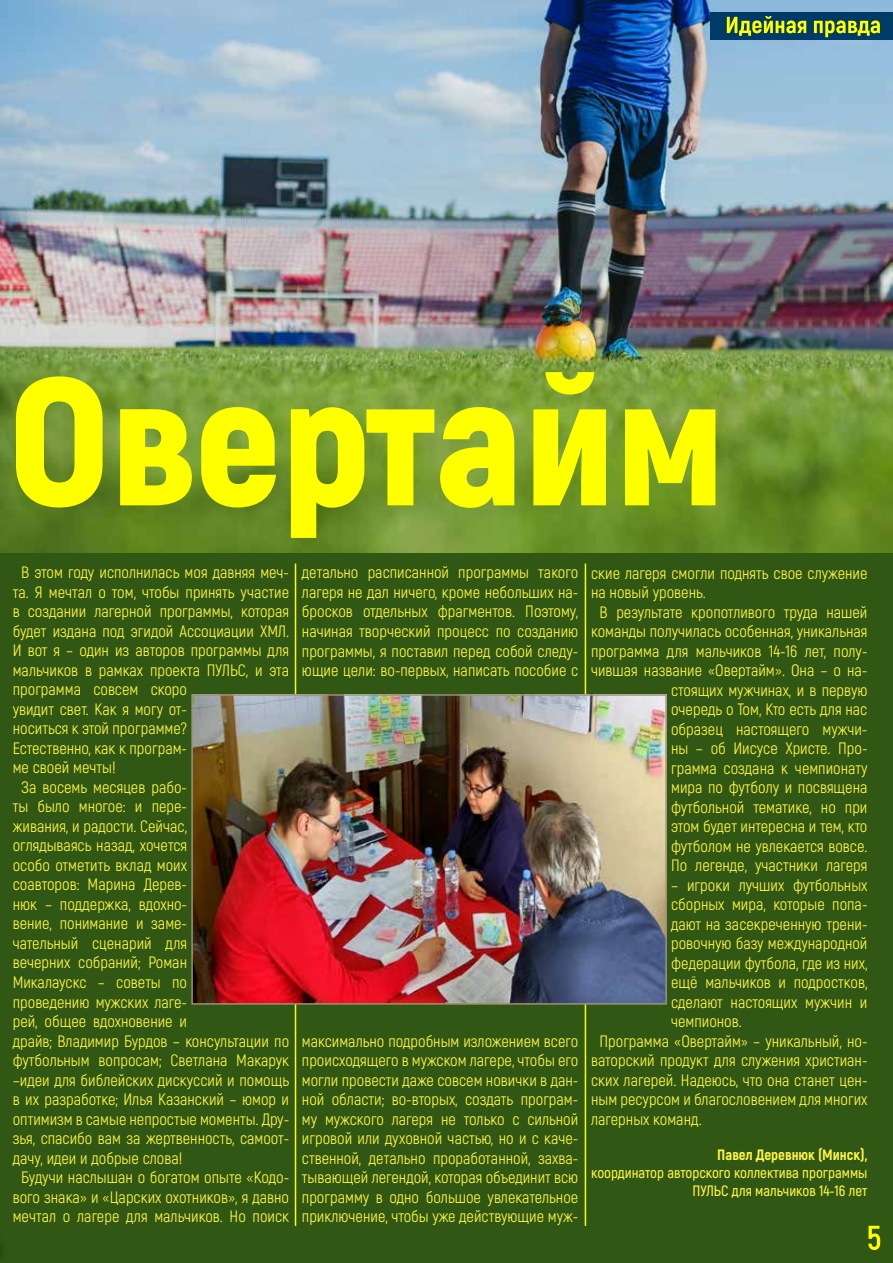
<style>
.page{position:relative;width:893px;height:1263px;background:#fff}
.page>*{position:absolute;margin:0;border:0;box-sizing:border-box;transform-origin:0 0}
.t1{font:16.5px/19.5px "Akrobat";color:#fff644;text-align:justify}
.t2{font:600 15px/18px "Akrobat";color:#fff644;text-align:right}
.t3{font:800 15px "Akrobat";color:#fff644}
</style>
<div class="page">
<div style="left:0;top:553px;width:893px;height:710px;background:#315714"></div>
<img style="left:0;top:0;width:893px;height:553px">
<svg style="left:16px;top:372px;width:699px;height:166px;background:#aac01e"></svg>
<div style="left:711px;top:12px;width:182px;height:27px;background:#003a66"></div>
<svg style="left:727px;top:16px;width:153px;height:21px"></svg>
<hr style="left:295px;top:563px;width:1px;height:663px;background:#ff0">
<hr style="left:585px;top:563px;width:1px;height:663px;background:#ff0">
<img style="left:194px;top:697px;width:470px;height:305px">
<div style="left:191px;top:694px;width:476px;height:311px;border:2px solid #9f9079"></div>
<svg style="left:868px;top:1226px;width:12px;height:24px"></svg>
<p class="t1" style="left:21px;top:563px;width:269px">В этом году исполнилась моя давняя меч-</p>
<p class="t1" style="left:13px;top:582px;width:278px">та. Я мечтал о том, чтобы принять участие</p>
<p class="t1" style="left:13px;top:602px;width:278px">в создании лагерной программы, которая</p>
<p class="t1" style="left:13px;top:621px;width:278px">будет издана под эгидой Ассоциации ХМЛ.</p>
<p class="t1" style="left:13px;top:641px;width:278px">И вот я – один из авторов программы для</p>
<p class="t1" style="left:13px;top:660px;width:278px">мальчиков в рамках проекта ПУЛЬС, и эта</p>
<p class="t1" style="left:13px;top:680px;width:176px">программа совсем скоро</p>
<p class="t1" style="left:13px;top:699px;width:176px">увидит свет. Как я могу от-</p>
<p class="t1" style="left:13px;top:719px;width:176px">носиться к этой программе?</p>
<p class="t1" style="left:13px;top:738px;width:176px">Естественно, как к програм-</p>
<p class="t1" style="left:13px;top:758px;width:104px">ме своей мечты!</p>
<p class="t1" style="left:21px;top:777px;width:167px">За восемь месяцев рабо-</p>
<p class="t1" style="left:13px;top:797px;width:176px">ты было многое: и пере-</p>
<p class="t1" style="left:13px;top:816px;width:176px">живания, и радости. Сейчас,</p>
<p class="t1" style="left:13px;top:836px;width:176px">оглядываясь назад, хочется</p>
<p class="t1" style="left:13px;top:855px;width:176px">особо отметить вклад моих</p>
<p class="t1" style="left:13px;top:875px;width:176px">соавторов: Марина Дерев-</p>
<p class="t1" style="left:13px;top:894px;width:176px">нюк – поддержка, вдохно-</p>
<p class="t1" style="left:13px;top:914px;width:176px">вение, понимание и заме-</p>
<p class="t1" style="left:13px;top:933px;width:176px">чательный сценарий для</p>
<p class="t1" style="left:13px;top:953px;width:176px">вечерних собраний; Роман</p>
<p class="t1" style="left:13px;top:972px;width:176px">Микалаускс – советы по</p>
<p class="t1" style="left:13px;top:992px;width:176px">проведению мужских лаге-</p>
<p class="t1" style="left:13px;top:1011px;width:176px">рей, общее вдохновение и</p>
<p class="t1" style="left:13px;top:1031px;width:278px">драйв; Владимир Бурдов – консультации по</p>
<p class="t1" style="left:13px;top:1050px;width:278px">футбольным вопросам; Светлана Макарук</p>
<p class="t1" style="left:13px;top:1070px;width:278px">–идеи для библейских дискуссий и помощь</p>
<p class="t1" style="left:13px;top:1089px;width:278px">в их разработке; Илья Казанский – юмор и</p>
<p class="t1" style="left:13px;top:1109px;width:278px">оптимизм в самые непростые моменты. Дру-</p>
<p class="t1" style="left:13px;top:1128px;width:278px">зья, спасибо вам за жертвенность, самоот-</p>
<p class="t1" style="left:13px;top:1148px;width:171px">дачу, идеи и добрые слова!</p>
<p class="t1" style="left:21px;top:1167px;width:269px">Будучи наслышан о богатом опыте «Кодо-</p>
<p class="t1" style="left:13px;top:1187px;width:278px">вого знака» и «Царских охотников», я давно</p>
<p class="t1" style="left:13px;top:1206px;width:278px">мечтал о лагере для мальчиков. Но поиск</p>
<p class="t1" style="left:302px;top:563px;width:278px">детально расписанной программы такого лагеря не дал ничего, кроме небольших на&shy;бросков отдельных фрагментов. Поэтому, начиная творческий процесс по созданию программы, я поставил перед собой следу&shy;ющие цели: во-первых, написать пособие с</p>
<p class="t1" style="left:302px;top:1031px;width:278px">максимально подробным изложением всего происходящего в мужском лагере, чтобы его могли провести даже совсем новички в дан&shy;ной области; во-вторых, создать програм&shy;му мужского лагеря не только с сильной игровой или духовной частью, но и с каче&shy;ственной, детально проработанной, захва&shy;тывающей легендой, которая объединит всю программу в одно большое увлекательное приключение, чтобы уже действующие муж-</p>
<p class="t1" style="left:591px;top:563px;width:278px">ские лагеря смогли поднять свое служение</p>
<p class="t1" style="left:591px;top:582px;width:116px">на новый уровень.</p>
<p class="t1" style="left:600px;top:602px;width:269px">В результате кропотливого труда нашей</p>
<p class="t1" style="left:591px;top:621px;width:278px">команды получилась особенная, уникальная</p>
<p class="t1" style="left:591px;top:641px;width:278px">программа для мальчиков 14-16 лет, полу-</p>
<p class="t1" style="left:591px;top:660px;width:278px">чившая название «Овертайм». Она – о на-</p>
<p class="t1" style="left:671px;top:680px;width:198px">стоящих мужчинах, и в первую</p>
<p class="t1" style="left:671px;top:699px;width:198px">очередь о Том, Кто есть для нас</p>
<p class="t1" style="left:671px;top:719px;width:198px">образец настоящего мужчи-</p>
<p class="t1" style="left:671px;top:738px;width:198px">ны – об Иисусе Христе. Про-</p>
<p class="t1" style="left:671px;top:758px;width:198px">грамма создана к чемпионату</p>
<p class="t1" style="left:671px;top:777px;width:198px">мира по футболу и посвящена</p>
<p class="t1" style="left:671px;top:797px;width:198px">футбольной тематике, но при</p>
<p class="t1" style="left:671px;top:816px;width:198px">этом будет интересна и тем, кто</p>
<p class="t1" style="left:671px;top:836px;width:198px">футболом не увлекается вовсе.</p>
<p class="t1" style="left:671px;top:855px;width:198px">По легенде, участники лагеря</p>
<p class="t1" style="left:671px;top:875px;width:198px">– игроки лучших футбольных</p>
<p class="t1" style="left:671px;top:895px;width:198px">сборных мира, которые попа-</p>
<p class="t1" style="left:671px;top:914px;width:198px">дают на засекреченную трени-</p>
<p class="t1" style="left:671px;top:934px;width:198px">ровочную базу международной</p>
<p class="t1" style="left:671px;top:953px;width:198px">федерации футбола, где из них,</p>
<p class="t1" style="left:671px;top:973px;width:198px">ещё мальчиков и подростков,</p>
<p class="t1" style="left:671px;top:992px;width:198px">сделают настоящих мужчин и</p>
<p class="t1" style="left:671px;top:1012px;width:72px">чемпионов.</p>
<p class="t1" style="left:600px;top:1031px;width:269px">Программа «Овертайм» – уникальный, но-</p>
<p class="t1" style="left:591px;top:1051px;width:278px">ваторский продукт для служения христиан-</p>
<p class="t1" style="left:591px;top:1070px;width:278px">ских лагерей. Надеюсь, что она станет цен-</p>
<p class="t1" style="left:591px;top:1090px;width:278px">ным ресурсом и благословением для многих</p>
<p class="t1" style="left:591px;top:1109px;width:112px">лагерных команд.</p>
<p class="t3" style="left:717px;top:1146px;width:152px">Павел Деревнюк (Минск),</p>
<p class="t2" style="left:591px;top:1164px;width:278px">координатор авторского коллектива программы<br>ПУЛЬС для мальчиков 14-16 лет</p>
</div>
